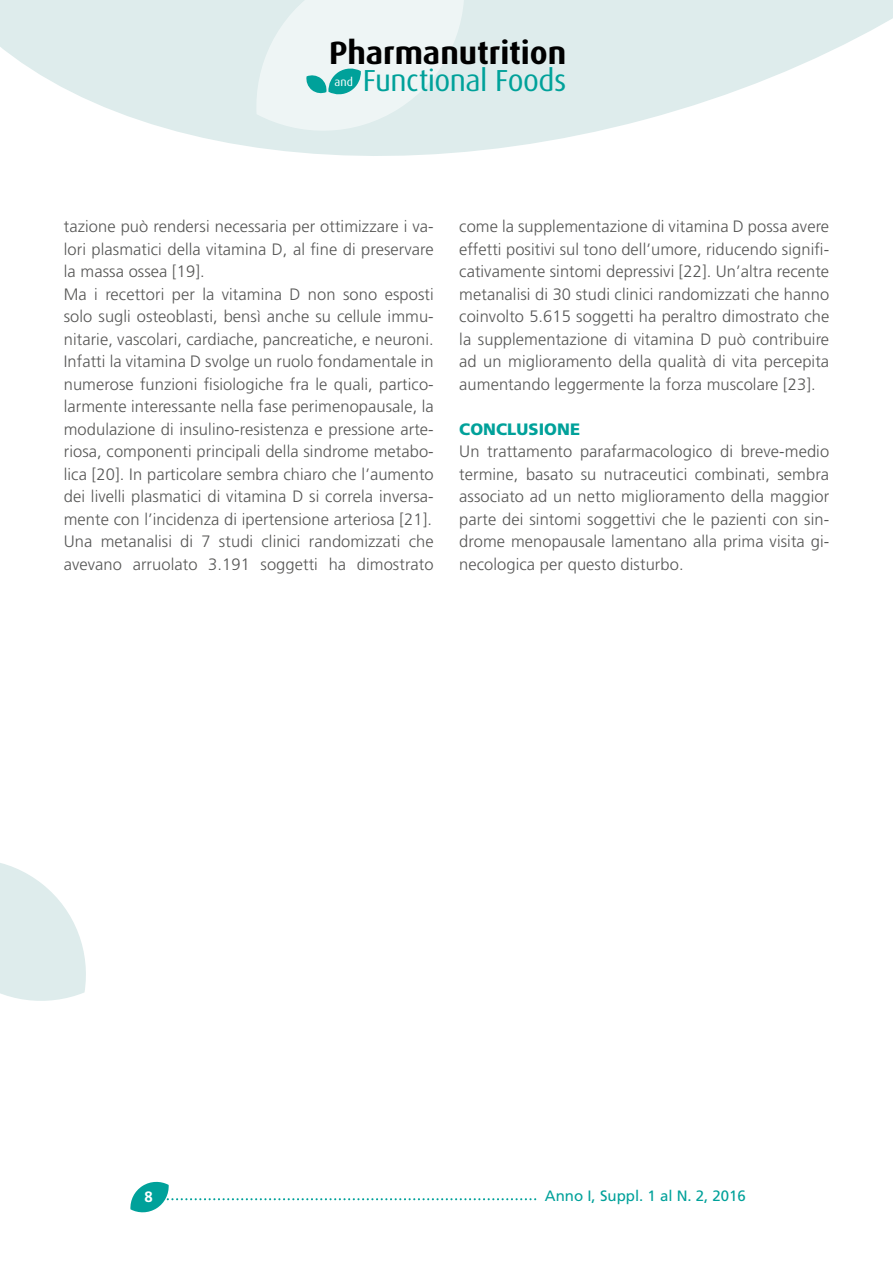
<style>
.page{position:relative;width:893px;height:1263px;background:#fff}
.page>*{position:absolute;margin:0;border:0;box-sizing:border-box;transform-origin:0 0}
.t1{font:700 32.25px "Dax";color:#000}
.t2{font:30.45px "Dax";letter-spacing:-.015em;color:#00a19a}
.t3{font:300 16.5px/22.5px "Frutiger LT Std";letter-spacing:.005em;color:#575756;text-align:justify}
.t4{font:900 16.5px "Frutiger LT Std";letter-spacing:.005em;color:#00a19a}
.t5{font:15px "Frutiger LT Std";color:#00a19a}
.t6{font:700 15px "Frutiger LT Std";color:#fff}
.t7{font:11.7px "Dax";color:#fff}
</style>
<div class="page">
<svg style="left:0;top:0;width:892px;height:156px;fill:#deecec"></svg>
<svg style="left:892px;top:0;width:1px;height:19px"></svg>
<svg style="left:0;top:863px;width:86px;height:138px"></svg>
<svg style="left:130px;top:1181px;width:407px;height:32px"></svg>
<svg style="left:256px;top:0;width:208px;height:131px;background:#e2f0f0"></svg>
<h1 class="t1" style="left:329px;top:35px;width:239px">Pharmanutrition</h1>
<p class="t7" style="left:334px;top:76px;width:20px">and</p>
<h2 class="t2" style="left:363px;top:64px;width:205px">Functional Foods</h2>
<p class="t3" style="left:64px;top:215px;width:371px;text-align:left">tazione può rendersi necessaria per ottimizzare i va&shy;lori plasmatici della vitamina D, al fine di preservare la massa ossea [19].<br>Ma i recettori per la vitamina D non sono esposti solo sugli osteoblasti, bensì anche su cellule immu&shy;nitarie, vascolari, cardiache, pancreatiche, e neuroni.<br>Infatti la vitamina D svolge un ruolo fondamentale in numerose funzioni fisiologiche fra le quali, partico&shy;larmente interessante nella fase perimenopausale, la modulazione di insulino-resistenza e pressione arte&shy;riosa, componenti principali della sindrome metabo&shy;lica [20]. In particolare sembra chiaro che l’aumento dei livelli plasmatici di vitamina D si correla inversa&shy;mente con l’incidenza di ipertensione arteriosa [21].<br>Una metanalisi di 7 studi clinici randomizzati che avevano arruolato 3.191 soggetti ha dimostrato</p>
<p class="t3" style="left:459px;top:215px;width:371px">come la supplementazione di vitamina D possa avere effetti positivi sul tono dell’umore, riducendo signifi&shy;cativamente sintomi depressivi [22]. Un’altra recente metanalisi di 30 studi clinici randomizzati che hanno coinvolto 5.615 soggetti ha peraltro dimostrato che la supplementazione di vitamina D può contribuire ad un miglioramento della qualità di vita percepita aumentando leggermente la forza muscolare [23].</p>
<p class="t4" style="left:459px;top:419px;width:122px">CONCLUSIONE</p>
<p class="t3" style="left:459px;top:441px;width:371px">Un trattamento parafarmacologico di breve-medio termine, basato su nutraceutici combinati, sembra associato ad un netto miglioramento della maggior parte dei sintomi soggettivi che le pazienti con sin&shy;drome menopausale lamentano alla prima visita gi&shy;necologica per questo disturbo.</p>
<p class="t6" style="left:145px;top:1188px;width:10px">8</p>
<p class="t5" style="left:545px;top:1187px;width:202px">Anno I, Suppl. 1 al N. 2, 2016</p>
</div>
